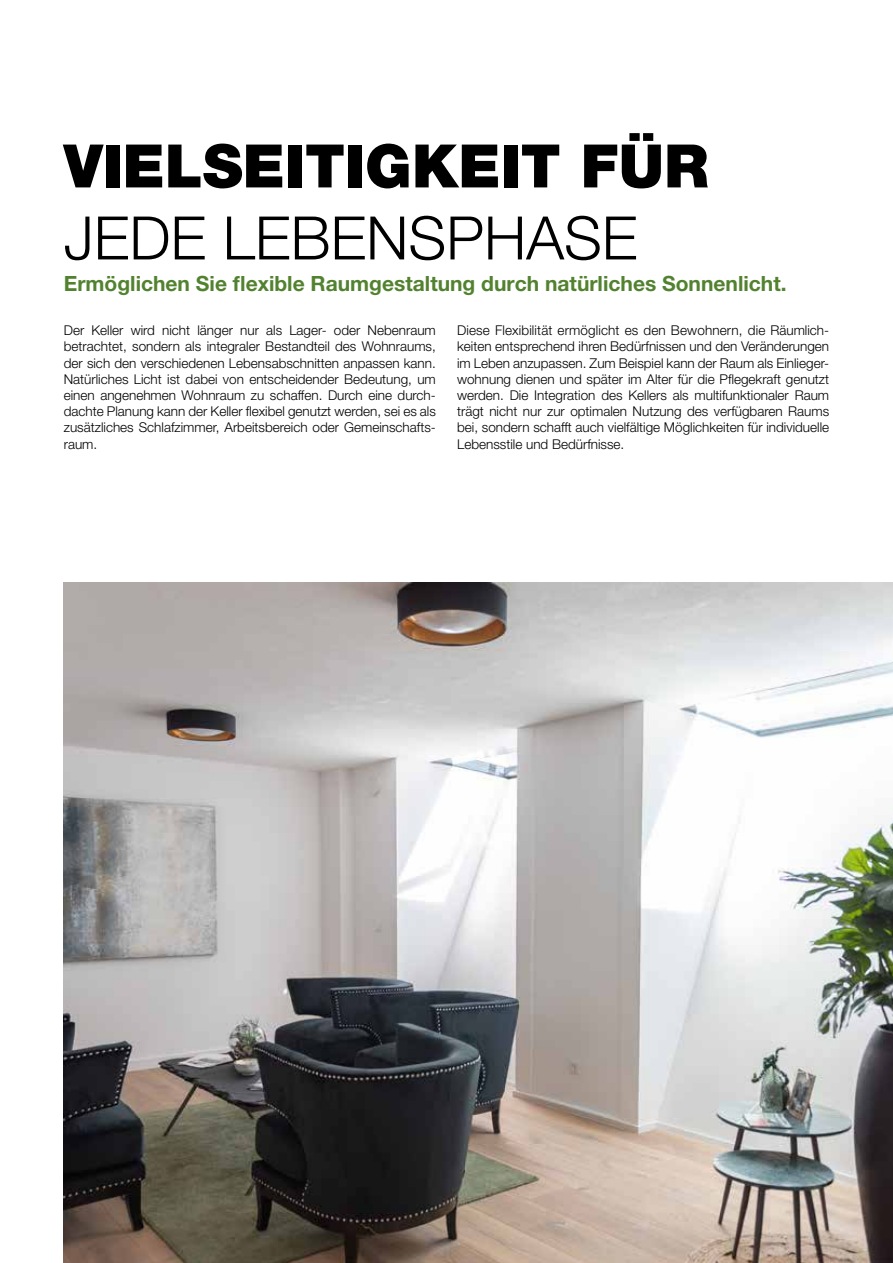
<style>
.page{position:relative;width:893px;height:1263px;background:#fff}
.page>*{position:absolute;margin:0;border:0;box-sizing:border-box;transform-origin:0 0}
.t1{font:900 60px "Helvetica Neue LT Pro";color:#000}
.t2{font:300 60px "Helvetica Neue LT Pro";color:#000}
.t3{font:700 21px "Helvetica Neue LT Pro";color:#52822f}
.t4{font:300 13.5px/16.2px "Helvetica Neue LT Pro";color:#000;text-align:justify}
</style>
<div class="page">
<img style="left:64px;top:583px;width:829px;height:680px">
<h1 class="t1" style="left:64px;top:130px;width:646px">VIELSEITIGKEIT FÜR</h1>
<h1 class="t2" style="left:64px;top:201px;width:575px">JEDE LEBENSPHASE</h1>
<h2 class="t3" style="left:64px;top:271px;width:724px">Ermöglichen Sie flexible Raumgestaltung durch natürliches Sonnenlicht.</h2>
<p class="t4" style="left:64px;top:322px;width:374px">Der Keller wird nicht länger nur als Lager- oder Nebenraum betrachtet, sondern als integraler Bestandteil des Wohnraums, der sich den verschiedenen Lebensabschnitten anpassen kann.<br>Natürliches Licht ist dabei von entscheidender Bedeutung, um einen angenehmen Wohnraum zu schaffen. Durch eine durch&shy;dachte Planung kann der Keller flexibel genutzt werden, sei es als zusätzliches Schlafzimmer, Arbeitsbereich oder Gemeinschafts&shy;raum.</p>
<p class="t4" style="left:457px;top:322px;width:374px">Diese Flexibilität ermöglicht es den Bewohnern, die Räumlich&shy;keiten entsprechend ihren Bedürfnissen und den Veränderungen im Leben anzupassen. Zum Beispiel kann der Raum als Einlieger&shy;wohnung dienen und später im Alter für die Pflegekraft genutzt werden. Die Integration des Kellers als multifunktionaler Raum trägt nicht nur zur optimalen Nutzung des verfügbaren Raums bei, sondern schafft auch vielfältige Möglichkeiten für individuelle Lebensstile und Bedürfnisse.</p>
</div>
